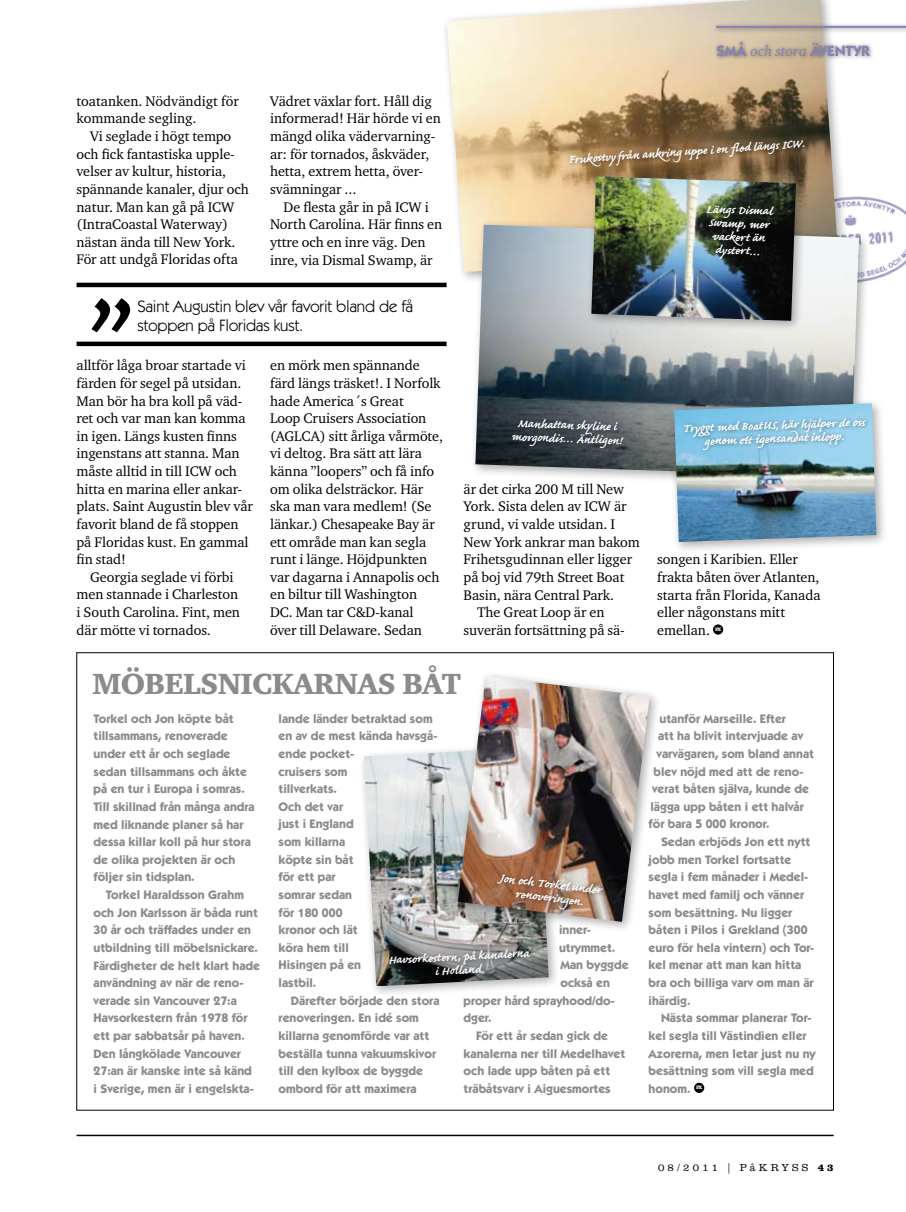
<style>
.page{position:relative;width:906px;height:1212px;background:#fff}
.page>*{position:absolute;margin:0;border:0;box-sizing:border-box;transform-origin:0 0}
.t1{font:30px "Charter ITC Blac OS";letter-spacing:-.025em;color:#8b8b8b}
.t2{font:16.5px/19.5px "ITC Kabel Std";letter-spacing:-.005em;color:#000}
.t3{font:700 15px/13.5px "Caflisch Script Pro";color:#fff;text-align:center}
.t4{font:700 15px "ITC Kabel Std";color:#8583b3}
.t5{font:14.25px/17.7px "Charter ITC";letter-spacing:-.005em;color:#000}
.t6{font:700 12.3px/17.5px "ITC Kabel Std";color:#8b8b8b}
.t7{font:300 10.5px "Clarendon LT Std";letter-spacing:.3em;color:#000}
.t8{font:700 4.95px "Clarendon LT Std";color:#fff}
.s1{font-family:"Charter ITC";font-weight:400;font-style:italic}
.s2{font-weight:700}
</style>
<div class="page">
<img style="left:849px;top:196px;width:57px;height:85px">
<div style="left:713px;top:624px;width:10px;height:11px;background:#000;border-radius:50%"></div>
<hr style="left:77px;top:1135px;width:756px;height:1px;background:#000">
<div style="left:694px;top:1083px;width:10px;height:10px;background:#000;border-radius:50%"></div>
<hr style="left:77px;top:283px;width:369px;height:4px;background:#000">
<hr style="left:77px;top:342px;width:369px;height:4px;background:#000">
<svg style="left:91px;top:298px;width:39px;height:34px"></svg>
<div style="left:358px;top:741px;width:201px;height:256px;background:#000;opacity:.33"></div>
<img style="left:364px;top:747px;width:185px;height:239px">
<div style="left:451px;top:670px;width:209px;height:263px;background:#000;opacity:.33"></div>
<img style="left:458px;top:676px;width:191px;height:246px">
<div style="left:493px;top:871px;width:114px;height:43px;background:#000;opacity:.43"></div>
<div style="left:385px;top:945px;width:150px;height:34px;background:#000;opacity:.43"></div>
<div style="left:440px;top:0;width:409px;height:283px;background:#000;opacity:.33"></div>
<img style="left:446px;top:0;width:391px;height:272px">
<div style="left:469px;top:218px;width:401px;height:271px;background:#000;opacity:.33"></div>
<img style="left:475px;top:225px;width:384px;height:252px">
<div style="left:667px;top:397px;width:221px;height:156px;background:#000;opacity:.33"></div>
<img style="left:674px;top:403px;width:202px;height:139px">
<div style="left:585px;top:170px;width:222px;height:162px;background:#000;opacity:.33"></div>
<img style="left:591px;top:176px;width:205px;height:145px">
<div style="left:713px;top:38px;width:162px;height:23px;background:#000;opacity:.43"></div>
<div style="left:712px;top:22px;width:194px;height:11px;background:#000;opacity:.43"></div>
<hr style="left:716px;top:26px;width:190px;height:2px;background:#8583b3">
<div style="left:508px;top:415px;width:120px;height:38px;background:#000;opacity:.43"></div>
<div style="left:680px;top:414px;width:190px;height:41px;background:#000;opacity:.43"></div>
<div style="left:565px;top:136px;width:244px;height:36px;background:#000;opacity:.43"></div>
<div style="left:703px;top:201px;width:75px;height:63px;background:#000;opacity:.43"></div>
<p class="t5" style="left:77px;top:92px;width:164px">toatanken. Nödvändigt för kommande segling.</p>
<p class="t5" style="left:77px;top:127px;width:174px;text-indent:13px">Vi seglade i högt tempo och fick fantastiska upple&shy;velser av kultur, historia, spännande kanaler, djur och natur. Man kan gå på ICW (IntraCoastal Waterway) nästan ända till New York.<br>För att undgå Floridas ofta</p>
<p class="t5" style="left:270px;top:92px;width:172px">Vädret växlar fort. Håll dig informerad! Här hörde vi en mängd olika vädervarning&shy;ar: för tornados, åskväder, hetta, extrem hetta, över&shy;svämningar ...</p>
<p class="t5" style="left:270px;top:198px;width:174px;text-indent:13px">De flesta går in på ICW i<br>North Carolina. Här finns en yttre och en inre väg. Den inre, via Dismal Swamp, är</p>
<h2 class="t2" style="left:137px;top:296px;width:277px">Saint Augustin blev vår favorit bland de få stoppen på Floridas kust.</h2>
<p class="t5" style="left:77px;top:356px;width:178px">alltför låga broar startade vi färden för segel på utsidan.<br>Man bör ha bra koll på väd&shy;ret och var man kan komma in igen. Längs kusten finns ingenstans att stanna. Man måste alltid in till ICW och hitta en marina eller ankar&shy;plats. Saint Augustin blev vår favorit bland de få stoppen på Floridas kust. En gammal fin stad!</p>
<p class="t5" style="left:77px;top:568px;width:165px;text-indent:13px">Georgia seglade vi förbi men stannade i Charleston i South Carolina. Fint, men där mötte vi tornados.</p>
<p class="t5" style="left:270px;top:356px;width:174px">en mörk men spännande färd längs träsket!. I Norfolk hade America´s Great<br>Loop Cruisers Association (AGLCA) sitt årliga vårmöte, vi deltog. Bra sätt att lära känna ”loopers” och få info om olika delsträckor. Här ska man vara medlem! (Se länkar.) Chesapeake Bay är ett område man kan segla runt i länge. Höjdpunkten var dagarna i Annapolis och en biltur till Washington<br>DC. Man tar C&amp;D-kanal över till Delaware. Sedan</p>
<p class="t4" style="left:716px;top:42px;width:155px">små <span class="s1">och stora</span> ÄVENTYR</p>
<p class="t3" style="left:568px;top:155px;width:238px;rotate:-4deg">Frukostvy fr ån ankring upp e i en fl od längs ICW.</p>
<p class="t3" style="left:706px;top:204px;width:68px;rotate:2deg">Längs Dismal<br>Swamp, mer vackert än dystert…</p>
<p class="t3" style="left:512px;top:418px;width:113px;rotate:2deg">Manhatt an skyline i morgondis… Äntligen!</p>
<p class="t3" style="left:682px;top:423px;width:182px;rotate:-2deg">Trygg t med BoatUS, här hjälper de oss genom ett igensandat inlopp.</p>
<p class="t5" style="left:463px;top:480px;width:162px">är det cirka 200 M till New</p>
<p class="t5" style="left:463px;top:497px;width:164px">York. Sista delen av ICW är</p>
<p class="t5" style="left:463px;top:515px;width:153px">grund, vi valde utsidan. I</p>
<p class="t5" style="left:463px;top:532px;width:178px">New York ankrar man bakom</p>
<p class="t5" style="left:463px;top:550px;width:170px">Frihetsgudinnan eller ligger</p>
<p class="t5" style="left:463px;top:568px;width:162px">på boj vid 79th Street Boat</p>
<p class="t5" style="left:463px;top:585px;width:152px">Basin, nära Central Park.</p>
<p class="t5" style="left:477px;top:603px;width:129px">The Great Loop är en</p>
<p class="t5" style="left:463px;top:621px;width:163px">suverän fortsättning på sä-</p>
<p class="t5" style="left:657px;top:550px;width:165px">songen i Karibien. Eller frakta båten över Atlanten, starta från Florida, Kanada eller någonstans mitt emellan.</p>
<p class="t8" style="left:715px;top:626px;width:8px">PX</p>
<h1 class="t1" style="left:92px;top:665px;width:370px">MÖBELS NICKARNAS BÅT</h1>
<p class="t6" style="left:94px;top:710px;width:163px">Torkel och Jon köpte båt tillsammans, renoverade under ett år och seglade sedan tillsammans och åkte på en tur i Europa i somras.<br>Till skillnad från många andra med liknande planer så har dessa killar koll på hur stora de olika projekten är och följer sin tidsplan.</p>
<p class="t6" style="left:94px;top:886px;width:168px;text-indent:12px">Torkel Haraldsson Grahm och Jon Karlsson är båda runt<br>30 år och träffades under en utbildning till möbelsnickare.<br>Färdigheter de helt klart hade användning av när de reno&shy;verade sin Vancouver 27:a<br>Havsorkestern från 1978 för ett par sabbatsår på haven.<br>Den långkölade Vancouver<br>27:an är kanske inte så känd<br>i Sverige, men är i engelskta-</p>
<p class="t6" style="left:279px;top:710px;width:160px">lande länder betraktad som en av de mest kända havsgå&shy;ende pocket-<br>cruisers som<br>tillverkats.<br>Och det var<br>just i England<br>som killarna<br>köpte sin båt<br>för ett par<br>somrar sedan<br>för 180 000<br>kronor och lät<br>köra hem till<br>Hisingen på en<br>lastbil.</p>
<p class="t6" style="left:279px;top:991px;width:162px;text-indent:12px">Därefter började den stora renoveringen. En idé som killarna genomförde var att beställa tunna vakuumskivor till den kylbox de byggde ombord för att maximera</p>
<p class="t3" style="left:500px;top:873px;width:104px;rotate:7deg">Jon och Torkel under renoveringen.</p>
<p class="t3" style="left:387px;top:955px;width:143px;rotate:-3deg">Havsorkes tern, på kanalerna i Holland.</p>
<p class="t6" style="left:559px;top:921px;width:33px">inner-</p>
<p class="t6" style="left:559px;top:939px;width:58px">utrymmet.</p>
<p class="t6" style="left:560px;top:956px;width:70px">Man byggde</p>
<p class="t6" style="left:560px;top:974px;width:51px">också en</p>
<p class="t6" style="left:463px;top:991px;width:153px">proper hård sprayhood/do-</p>
<p class="t6" style="left:463px;top:1009px;width:29px">dger.</p>
<p class="t6" style="left:476px;top:1027px;width:134px">För ett år sedan gick de</p>
<p class="t6" style="left:463px;top:1044px;width:163px">kanalerna ner till Medelhavet</p>
<p class="t6" style="left:463px;top:1062px;width:148px">och lade upp båten på ett</p>
<p class="t6" style="left:463px;top:1080px;width:149px">träbåtsvarv i Aiguesmortes</p>
<p class="t6" style="left:659px;top:709px;width:128px">utanför Marseille. Efter</p>
<p class="t6" style="left:658px;top:727px;width:147px">att ha blivit intervjuade av</p>
<p class="t6" style="left:656px;top:745px;width:159px">varvägaren, som bland annat</p>
<p class="t6" style="left:653px;top:762px;width:151px">blev nöjd med att de reno-</p>
<p class="t6" style="left:652px;top:780px;width:158px">verat båten själva, kunde de</p>
<p class="t6" style="left:650px;top:798px;width:155px">lägga upp båten i ett halvår</p>
<p class="t6" style="left:648px;top:815px;width:122px">för bara 5 000 kronor.</p>
<p class="t6" style="left:661px;top:833px;width:151px">Sedan erbjöds Jon ett nytt</p>
<p class="t6" style="left:648px;top:850px;width:144px">jobb men Torkel fortsatte</p>
<p class="t6" style="left:648px;top:868px;width:161px">segla i fem månader i Medel-</p>
<p class="t6" style="left:648px;top:886px;width:157px">havet med familj och vänner</p>
<p class="t6" style="left:648px;top:903px;width:145px">som besättning. Nu ligger</p>
<p class="t6" style="left:648px;top:921px;width:160px">båten i Pilos i Grekland (300</p>
<p class="t6" style="left:648px;top:939px;width:167px">euro för hela vintern) och Tor-</p>
<p class="t6" style="left:648px;top:956px;width:154px">kel menar att man kan hitta</p>
<p class="t6" style="left:648px;top:974px;width:167px">bra och billiga varv om man är</p>
<p class="t6" style="left:648px;top:991px;width:43px">ihärdig.</p>
<p class="t6" style="left:661px;top:1009px;width:152px">Nästa sommar planerar Tor-</p>
<p class="t6" style="left:648px;top:1027px;width:159px">kel segla till Västindien eller</p>
<p class="t6" style="left:648px;top:1044px;width:169px">Azorerna, men letar just nu ny</p>
<p class="t6" style="left:648px;top:1062px;width:167px">besättning som vill segla med</p>
<p class="t6" style="left:648px;top:1079px;width:43px">honom.</p>
<p class="t8" style="left:696px;top:1084px;width:8px">PX</p>
<p class="t7" style="left:658px;top:1161px;width:177px">08/2011 | PåKRYSS <span class="s2">43</span></p>
</div>
